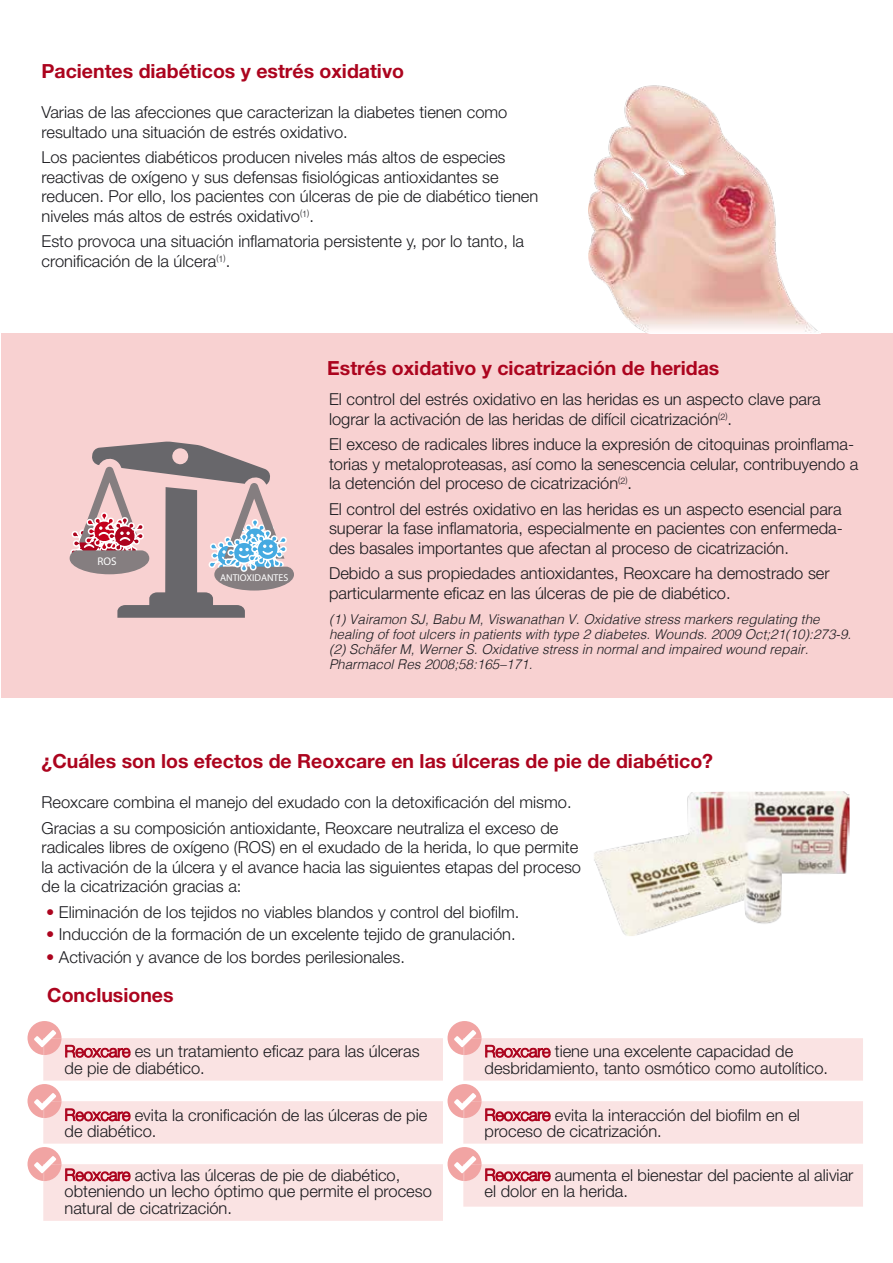
<style>
.page{position:relative;width:893px;height:1263px;background:#fff}
.page>*{position:absolute;margin:0;border:0;box-sizing:border-box;transform-origin:0 0}
.t1{font:700 19.5px "Helvetica Neue";color:#ac041e}
.t2{font:300 16.5px/19.5px "Helvetica Neue";color:#1b1b1f}
.t3{font:italic 300 13.5px/15px "Helvetica";color:#1b1b1f}
.t4{font:11.1px "Myriad Pro";color:#fff}
.t5{font:9.9px "Myriad Pro";color:#fff}
.s1{color:#ac041e}
</style>
<div class="page">
<div style="left:1px;top:333px;width:892px;height:364px;background:#f8d1d1"></div>
<img style="left:594px;top:791px;width:256px;height:145px">
<svg style="left:69px;top:441px;width:225px;height:177px"></svg>
<img style="left:588px;top:85px;width:230px;height:248px">
<svg style="left:28px;top:1021px;width:835px;height:200px"></svg>
<p class="t1" style="left:42px;top:59px;width:364px">Pacientes diabéticos y estrés oxidativo</p>
<p class="t2" style="left:42px;top:102px;width:467px">Varias de las afecciones que caracterizan la diabetes tienen como resultado una situación de estrés oxidativo.</p>
<p class="t2" style="left:42px;top:147px;width:498px">Los pacientes diabéticos producen niveles más altos de especies reactivas de oxígeno y sus defensas fisiológicas antioxidantes se reducen. Por ello, los pacientes con úlceras de pie de diabético tienen niveles más altos de estrés oxidativo<sup>(1)</sup>.</p>
<p class="t2" style="left:42px;top:231px;width:484px">Esto provoca una situación inflamatoria persistente y, por lo tanto, la cronificación de la úlcera<sup>(1)</sup>.</p>
<p class="t4" style="left:98px;top:554px;width:21px">ROS</p>
<p class="t5" style="left:220px;top:571px;width:70px">ANTIOXIDANTES</p>
<p class="t1" style="left:327px;top:356px;width:394px">Estrés oxidativo y cicatrización de heridas</p>
<p class="t2" style="left:329px;top:388px;width:493px">El control del estrés oxidativo en las heridas es un aspecto clave para lograr la activación de las heridas de difícil cicatrización<sup>(2)</sup>.</p>
<p class="t2" style="left:329px;top:433px;width:531px">El exceso de radicales libres induce la expresión de citoquinas proinflama&shy;torias y metaloproteasas, así como la senescencia celular, contribuyendo a la detención del proceso de cicatrización<sup>(2)</sup>.</p>
<p class="t2" style="left:329px;top:498px;width:515px;text-align:justify">El control del estrés oxidativo en las heridas es un aspecto esencial para superar la fase inflamatoria, especialmente en pacientes con enfermeda&shy;des basales importantes que afectan al proceso de cicatrización.</p>
<p class="t2" style="left:329px;top:562px;width:502px">Debido a sus propiedades antioxidantes, Reoxcare ha demostrado ser particularmente eficaz en las úlceras de pie de diabético.</p>
<p class="t3" style="left:329px;top:612px;width:524px">(1) Vairamon SJ, Babu M, Viswanathan V. Oxidative stress markers regulating the healing of foot ulcers in patients with type 2 diabetes. Wounds. 2009 Oct;21(10):273-9. (2) Schäfer M, Werner S. Oxidative stress in normal and impaired wound repair.<br>Pharmacol Res 2008;58:165–171.</p>
<p class="t1" style="left:42px;top:749px;width:673px">¿Cuáles son los efectos de Reoxcare en las úlceras de pie de diabético?</p>
<p class="t2" style="left:42px;top:789px;width:531px;line-height:25.5px">Reoxcare combina el manejo del exudado con la detoxificación del mismo.<br>Gracias a su composición antioxidante, Reoxcare neutraliza el exceso de</p>
<p class="t2" style="left:42px;top:837px;width:541px">radicales libres de oxígeno (ROS) en el exudado de la herida, lo que permite la activación de la úlcera y el avance hacia las siguientes etapas del proceso de la cicatrización gracias a:</p>
<p class="t2" style="left:46px;top:901px;width:475px"><span class="s1">•</span> Eliminación de los tejidos no viables blandos y control del biofilm.</p>
<p class="t2" style="left:46px;top:924px;width:471px"><span class="s1">•</span> Inducción de la formación de un excelente tejido de granulación.</p>
<p class="t2" style="left:46px;top:946px;width:360px"><span class="s1">•</span> Activación y avance de los bordes perilesionales.</p>
<p class="t1" style="left:47px;top:983px;width:128px">Conclusiones</p>
<p class="t2" style="left:65px;top:1042px;width:357px;line-height:16.5px"><span class="s1">Reoxcare</span> es un tratamiento eficaz para las úlceras de pie de diabético.</p>
<p class="t2" style="left:485px;top:1042px;width:345px;line-height:16.5px"><span class="s1">Reoxcare</span> tiene una excelente capacidad de desbridamiento, tanto osmótico como autolítico.</p>
<p class="t2" style="left:65px;top:1105px;width:364px;line-height:16.5px"><span class="s1">Reoxcare</span> evita la cronificación de las úlceras de pie de diabético.</p>
<p class="t2" style="left:485px;top:1105px;width:317px;line-height:16.5px"><span class="s1">Reoxcare</span> evita la interacción del biofilm en el proceso de cicatrización.</p>
<p class="t2" style="left:65px;top:1165px;width:369px;line-height:16.5px"><span class="s1">Reoxcare</span> activa las úlceras de pie de diabético, obteniendo un lecho óptimo que permite el proceso natural de cicatrización.</p>
<p class="t2" style="left:485px;top:1165px;width:370px;line-height:16.5px"><span class="s1">Reoxcare</span> aumenta el bienestar del paciente al aliviar el dolor en la herida.</p>
</div>
